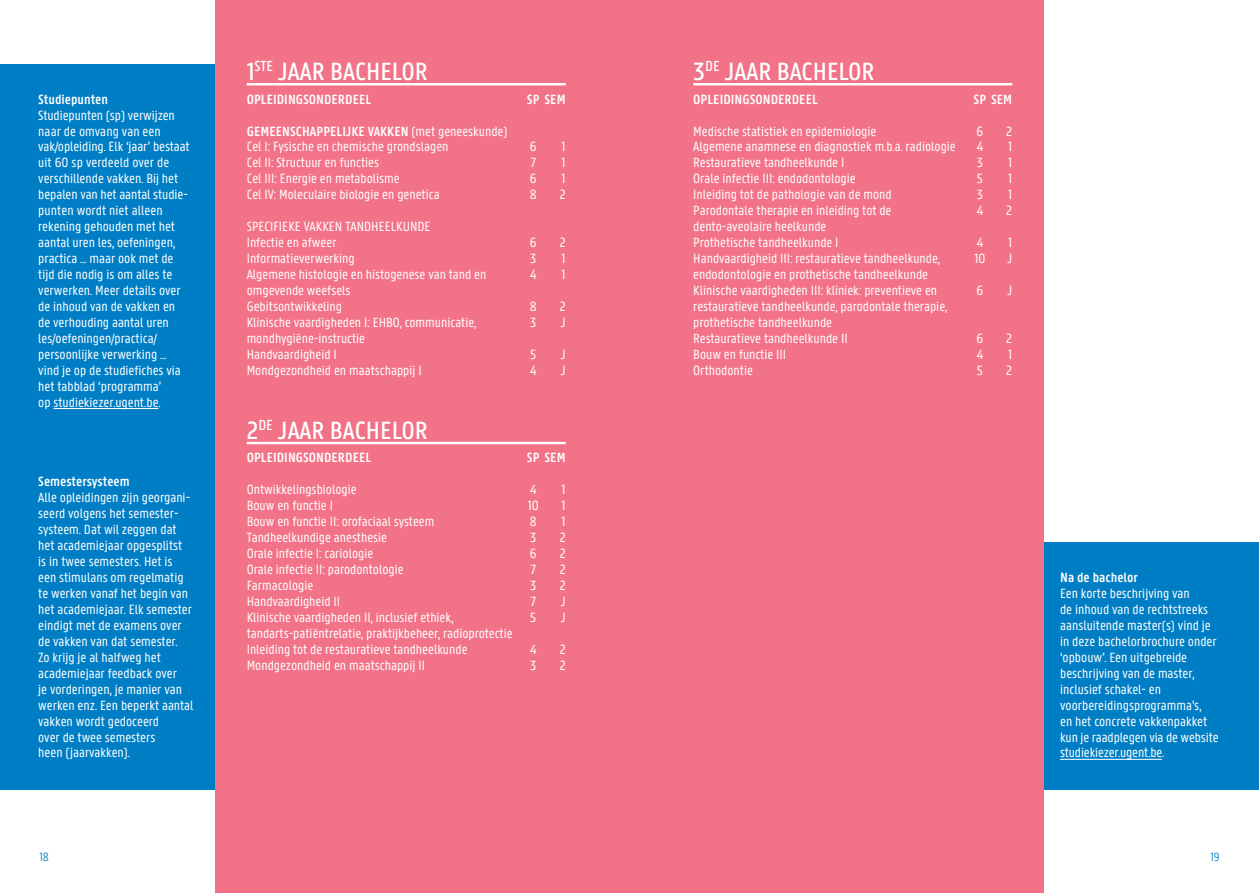
<style>
.page{position:relative;width:1259px;height:893px;background:#fff}
.page>*{position:absolute;margin:0;border:0;box-sizing:border-box;transform-origin:0 0}
.t1{font:500 26.7px "U Gent Panno Text";color:#fff}
.t2{font:14.25px/15.9px "U Gent Panno Text";color:#fff}
.t3{font:600 14.25px "U Gent Panno Text";color:#fff}
.t4{font:300 12.75px "U Gent Panno Text";color:#007ec5}
.s1{font-weight:600}
</style>
<div class="page">
<div style="left:0;top:64px;width:215px;height:725px;background:#007ec5"></div>
<div style="left:215px;top:0;width:414px;height:893px;background:#f27387"></div>
<div style="left:1040px;top:542px;width:219px;height:247px;background:#007ec5"></div>
<div style="left:629px;top:0;width:415px;height:893px;background:#f27387"></div>
<svg style="left:247px;top:83px;width:26px;height:2px"></svg>
<hr style="left:273px;top:83px;width:293px;height:2px;background:#fff">
<svg style="left:247px;top:442px;width:26px;height:2px"></svg>
<hr style="left:273px;top:442px;width:293px;height:2px;background:#fff">
<svg style="left:693px;top:83px;width:27px;height:2px"></svg>
<hr style="left:720px;top:83px;width:292px;height:2px;background:#fff">
<hr style="left:54px;top:408px;width:104px;height:1px;background:#fff">
<hr style="left:1060px;top:759px;width:102px;height:1px;background:#fff">
<p class="t3" style="left:38px;top:90px;width:71px">Studiepunten</p>
<p class="t2" style="left:38px;top:107px;width:153px">Studiepunten (sp) verwijzen naar de omvang van een vak/opleiding. Elk ‘jaar’ bestaat uit 60 sp verdeeld over de verschillende vakken. Bij het bepalen van het aantal studie&shy;punten wordt niet alleen rekening gehouden met het aantal uren les, oefeningen, practica … maar ook met de tijd die nodig is om alles te verwerken. Meer details over de inhoud van de vakken en de verhouding aantal uren les/oefeningen/practica/ persoonlijke verwerking … vind je op de studiefiches via het tabblad ‘programma’<br>op studiekiezer.ugent.be.</p>
<p class="t3" style="left:38px;top:473px;width:93px">Semestersysteem</p>
<p class="t2" style="left:38px;top:490px;width:157px">Alle opleidingen zijn georgani&shy;seerd volgens het semester&shy;systeem. Dat wil zeggen dat het academiejaar opgesplitst is in twee semesters. Het is een stimulans om regelmatig te werken vanaf het begin van het academiejaar. Elk semester eindigt met de examens over de vakken van dat semester.<br>Zo krijg je al halfweg het academiejaar feedback over<br>je vorderingen, je manier van werken enz. Een beperkt aantal vakken wordt gedoceerd<br>over de twee semesters<br>heen (jaarvakken).</p>
<h1 class="t1" style="left:247px;top:55px;width:183px">1<sup>STE</sup> JAAR BACHELOR</h1>
<p class="t3" style="left:247px;top:90px;width:126px">OPLEIDINGSONDERDEEL</p>
<p class="t3" style="left:527px;top:90px;width:40px">SP SEM</p>
<p class="t2" style="left:247px;top:123px;width:262px"><span class="s1">GEMEENSCHAPPELIJKE VAKKEN</span> (met geneeskunde)<br>Cel I: Fysische en chemische grondslagen</p>
<p class="t2" style="left:530px;top:139px;width:8px">6</p>
<p class="t2" style="left:561px;top:139px;width:6px">1</p>
<p class="t2" style="left:247px;top:155px;width:134px">Cel II: Structuur en functies</p>
<p class="t2" style="left:530px;top:155px;width:7px">7</p>
<p class="t2" style="left:561px;top:155px;width:6px">1</p>
<p class="t2" style="left:247px;top:171px;width:155px">Cel III: Energie en metabolisme</p>
<p class="t2" style="left:530px;top:171px;width:8px">6</p>
<p class="t2" style="left:561px;top:171px;width:6px">1</p>
<p class="t2" style="left:247px;top:187px;width:194px">Cel IV: Moleculaire biologie en genetica</p>
<p class="t2" style="left:530px;top:187px;width:8px">8</p>
<p class="t2" style="left:559px;top:187px;width:8px">2</p>
<p class="t2" style="left:247px;top:219px;width:185px">SPECIFIEKE VAKKEN TANDHEELKUNDE<br>Infectie en afweer</p>
<p class="t2" style="left:530px;top:234px;width:8px">6</p>
<p class="t2" style="left:559px;top:234px;width:8px">2</p>
<p class="t2" style="left:247px;top:250px;width:109px">Informatieverwerking</p>
<p class="t2" style="left:530px;top:250px;width:8px">3</p>
<p class="t2" style="left:561px;top:250px;width:6px">1</p>
<p class="t2" style="left:247px;top:266px;width:241px">Algemene histologie en histogenese van tand en</p>
<p class="t2" style="left:530px;top:266px;width:8px">4</p>
<p class="t2" style="left:561px;top:266px;width:6px">1</p>
<p class="t2" style="left:247px;top:282px;width:105px">omgevende weefsels<br>Gebitsontwikkeling</p>
<p class="t2" style="left:530px;top:298px;width:8px">8</p>
<p class="t2" style="left:559px;top:298px;width:8px">2</p>
<p class="t2" style="left:247px;top:314px;width:231px">Klinische vaardigheden I: EHBO, communicatie,</p>
<p class="t2" style="left:530px;top:314px;width:8px">3</p>
<p class="t2" style="left:561px;top:314px;width:6px">J</p>
<p class="t2" style="left:247px;top:330px;width:120px">mondhygiëne-instructie<br>Handvaardigheid I</p>
<p class="t2" style="left:530px;top:346px;width:8px">5</p>
<p class="t2" style="left:561px;top:346px;width:6px">J</p>
<p class="t2" style="left:247px;top:362px;width:177px">Mondgezondheid en maatschappij I</p>
<p class="t2" style="left:530px;top:362px;width:8px">4</p>
<p class="t2" style="left:561px;top:362px;width:6px">J</p>
<h1 class="t1" style="left:247px;top:414px;width:183px">2<sup>DE</sup> JAAR BACHELOR</h1>
<p class="t3" style="left:247px;top:449px;width:126px">OPLEIDINGSONDERDEEL</p>
<p class="t3" style="left:527px;top:449px;width:40px">SP SEM</p>
<p class="t2" style="left:247px;top:482px;width:112px">Ontwikkelingsbiologie</p>
<p class="t2" style="left:530px;top:482px;width:8px">4</p>
<p class="t2" style="left:561px;top:482px;width:6px">1</p>
<p class="t2" style="left:247px;top:498px;width:88px">Bouw en functie I</p>
<p class="t2" style="left:528px;top:498px;width:13px">10</p>
<p class="t2" style="left:561px;top:498px;width:6px">1</p>
<p class="t2" style="left:247px;top:513px;width:189px">Bouw en functie II: orofaciaal systeem</p>
<p class="t2" style="left:530px;top:513px;width:8px">8</p>
<p class="t2" style="left:561px;top:513px;width:6px">1</p>
<p class="t2" style="left:247px;top:529px;width:142px">Tandheelkundige anesthesie</p>
<p class="t2" style="left:530px;top:529px;width:8px">3</p>
<p class="t2" style="left:559px;top:529px;width:8px">2</p>
<p class="t2" style="left:247px;top:545px;width:128px">Orale infectie I: cariologie</p>
<p class="t2" style="left:530px;top:545px;width:8px">6</p>
<p class="t2" style="left:559px;top:545px;width:8px">2</p>
<p class="t2" style="left:247px;top:561px;width:158px">Orale infectie II: parodontologie</p>
<p class="t2" style="left:530px;top:561px;width:7px">7</p>
<p class="t2" style="left:559px;top:561px;width:8px">2</p>
<p class="t2" style="left:247px;top:577px;width:68px">Farmacologie</p>
<p class="t2" style="left:530px;top:577px;width:8px">3</p>
<p class="t2" style="left:559px;top:577px;width:8px">2</p>
<p class="t2" style="left:247px;top:593px;width:95px">Handvaardigheid II</p>
<p class="t2" style="left:530px;top:593px;width:7px">7</p>
<p class="t2" style="left:561px;top:593px;width:6px">J</p>
<p class="t2" style="left:247px;top:609px;width:208px">Klinische vaardigheden II, inclusief ethiek,</p>
<p class="t2" style="left:530px;top:609px;width:8px">5</p>
<p class="t2" style="left:561px;top:609px;width:6px">J</p>
<p class="t2" style="left:247px;top:625px;width:267px">tandarts-patiëntrelatie, praktijkbeheer, radioprotectie<br>Inleiding tot de restauratieve tandheelkunde</p>
<p class="t2" style="left:530px;top:641px;width:8px">4</p>
<p class="t2" style="left:559px;top:641px;width:8px">2</p>
<p class="t2" style="left:247px;top:657px;width:180px">Mondgezondheid en maatschappij II</p>
<p class="t2" style="left:530px;top:657px;width:8px">3</p>
<p class="t2" style="left:559px;top:657px;width:8px">2</p>
<h1 class="t1" style="left:693px;top:55px;width:183px">3<sup>DE</sup> JAAR BACHELOR</h1>
<p class="t3" style="left:693px;top:90px;width:126px">OPLEIDINGSONDERDEEL</p>
<p class="t3" style="left:973px;top:90px;width:40px">SP SEM</p>
<p class="t2" style="left:693px;top:123px;width:184px">Medische statistiek en epidemiologie</p>
<p class="t2" style="left:976px;top:123px;width:8px">6</p>
<p class="t2" style="left:1006px;top:123px;width:8px">2</p>
<p class="t2" style="left:693px;top:139px;width:264px">Algemene anamnese en diagnostiek m.b.a. radiologie</p>
<p class="t2" style="left:976px;top:139px;width:8px">4</p>
<p class="t2" style="left:1008px;top:139px;width:6px">1</p>
<p class="t2" style="left:693px;top:155px;width:153px">Restauratieve tandheelkunde I</p>
<p class="t2" style="left:976px;top:155px;width:8px">3</p>
<p class="t2" style="left:1008px;top:155px;width:6px">1</p>
<p class="t2" style="left:693px;top:171px;width:164px">Orale infectie III: endodontologie</p>
<p class="t2" style="left:977px;top:171px;width:8px">5</p>
<p class="t2" style="left:1008px;top:171px;width:6px">1</p>
<p class="t2" style="left:693px;top:187px;width:200px">Inleiding tot de pathologie van de mond</p>
<p class="t2" style="left:976px;top:187px;width:8px">3</p>
<p class="t2" style="left:1008px;top:187px;width:6px">1</p>
<p class="t2" style="left:693px;top:203px;width:200px">Parodontale therapie en inleiding tot de</p>
<p class="t2" style="left:976px;top:203px;width:8px">4</p>
<p class="t2" style="left:1006px;top:203px;width:8px">2</p>
<p class="t2" style="left:693px;top:219px;width:147px">dento-aveolaire heelkunde<br>Prothetische tandheelkunde I</p>
<p class="t2" style="left:976px;top:234px;width:8px">4</p>
<p class="t2" style="left:1008px;top:234px;width:6px">1</p>
<p class="t2" style="left:693px;top:250px;width:248px">Handvaardigheid III: restauratieve tandheelkunde,</p>
<p class="t2" style="left:974px;top:250px;width:13px">10</p>
<p class="t2" style="left:1007px;top:250px;width:6px">J</p>
<p class="t2" style="left:693px;top:266px;width:245px">endodontologie en prothetische tandheelkunde<br>Klinische vaardigheden III: kliniek: preventieve en</p>
<p class="t2" style="left:976px;top:282px;width:8px">6</p>
<p class="t2" style="left:1007px;top:282px;width:6px">J</p>
<p class="t2" style="left:693px;top:298px;width:255px">restauratieve tandheelkunde, parodontale therapie, prothetische tandheelkunde<br>Restauratieve tandheelkunde II</p>
<p class="t2" style="left:976px;top:330px;width:8px">6</p>
<p class="t2" style="left:1006px;top:330px;width:8px">2</p>
<p class="t2" style="left:693px;top:346px;width:94px">Bouw en functie III</p>
<p class="t2" style="left:976px;top:346px;width:8px">4</p>
<p class="t2" style="left:1008px;top:346px;width:6px">1</p>
<p class="t2" style="left:693px;top:362px;width:61px">Orthodontie</p>
<p class="t2" style="left:977px;top:362px;width:8px">5</p>
<p class="t2" style="left:1006px;top:362px;width:8px">2</p>
<p class="t3" style="left:1060px;top:569px;width:79px">Na de bachelor</p>
<p class="t2" style="left:1060px;top:585px;width:160px">Een korte beschrijving van<br>de inhoud van de rechtstreeks aansluitende master(s) vind je in deze bachelorbrochure onder ‘opbouw’. Een uitgebreide beschrijving van de master, inclusief schakel- en voorbereidingsprogramma’s,<br>en het concrete vakkenpakket kun je raadplegen via de website studiekiezer.ugent.be.</p>
<p class="t4" style="left:39px;top:849px;width:11px">18</p>
<p class="t4" style="left:1210px;top:849px;width:11px">19</p>
</div>
